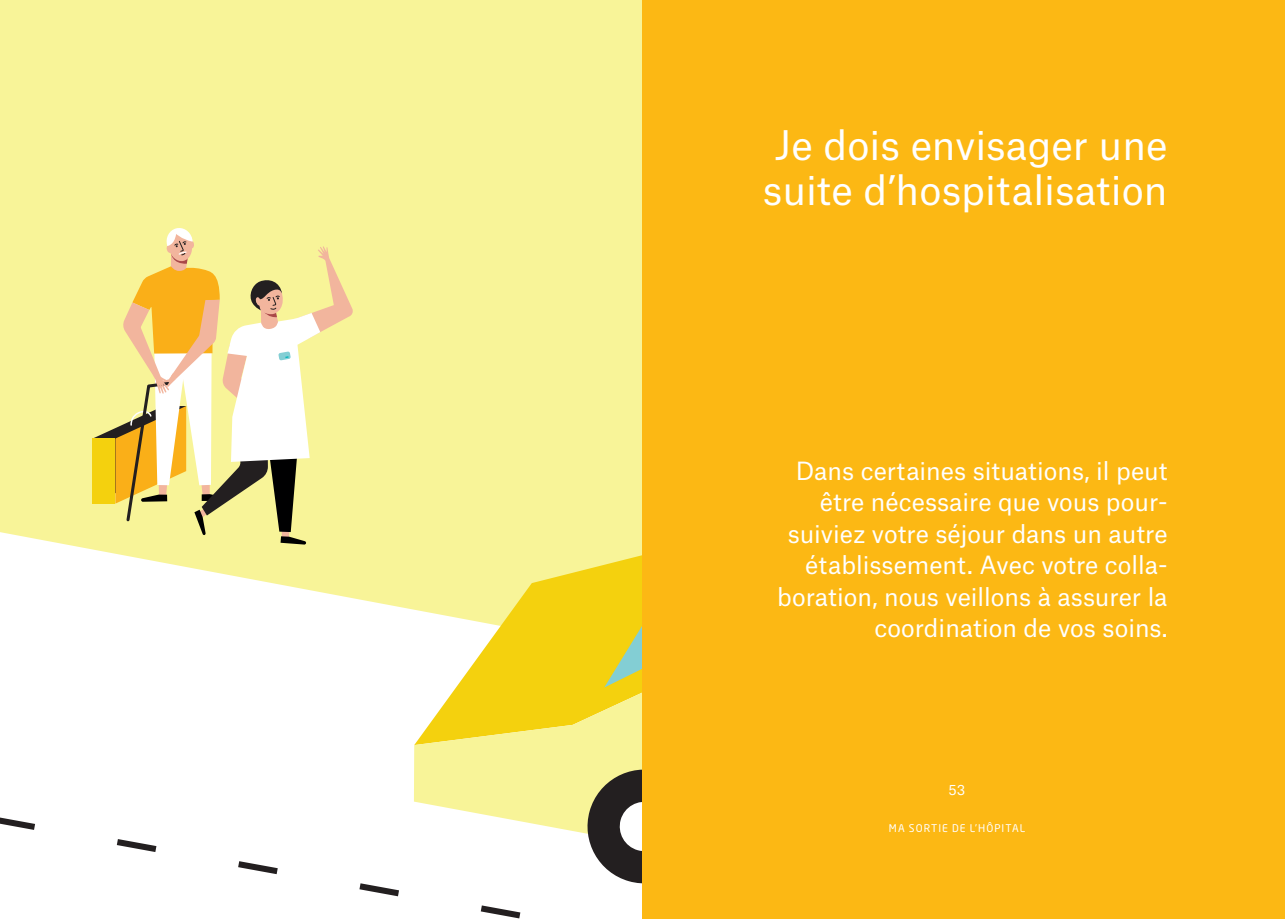
<style>
.page{position:relative;width:1285px;height:919px;background:#fff}
.page>*{position:absolute;margin:0;border:0;box-sizing:border-box;transform-origin:0 0}
.t1{font:39px/45px "Atlas Grotesk";color:#fff;text-align:center}
.t2{font:24px/31.5px "Atlas Grotesk";color:#fff;text-align:right}
.t3{font:13.5px "Atlas Grotesk";color:#fff}
.t4{font:10.5px "Neo Sans Std";letter-spacing:.095em;color:#fff}
</style>
<div class="page">
<div style="left:0;top:0;width:642px;height:610px;background:#f8f498"></div>
<svg style="left:0;top:817px;width:521px;height:101px"></svg>
<svg style="left:414px;top:500px;width:228px;height:389px"></svg>
<svg style="left:93px;top:226px;width:260px;height:318px"></svg>
<div style="left:642px;top:0;width:642px;height:918px;background:#fcb814"></div>
<h1 class="t1" style="left:762px;top:119px;width:406px">Je dois envisager une suite d’hospitalisation</h1>
<p class="t2" style="left:777px;top:452px;width:392px">Dans certaines situations, il peut être nécessaire que vous pour&shy;suiviez votre séjour dans un autre établissement. Avec votre colla&shy;boration, nous veillons à assurer la coordination de vos soins.</p>
<p class="t3" style="left:948px;top:778px;width:18px">53</p>
<p class="t4" style="left:888px;top:821px;width:138px">MA SORTIE DE L’HÔPITAL</p>
</div>
